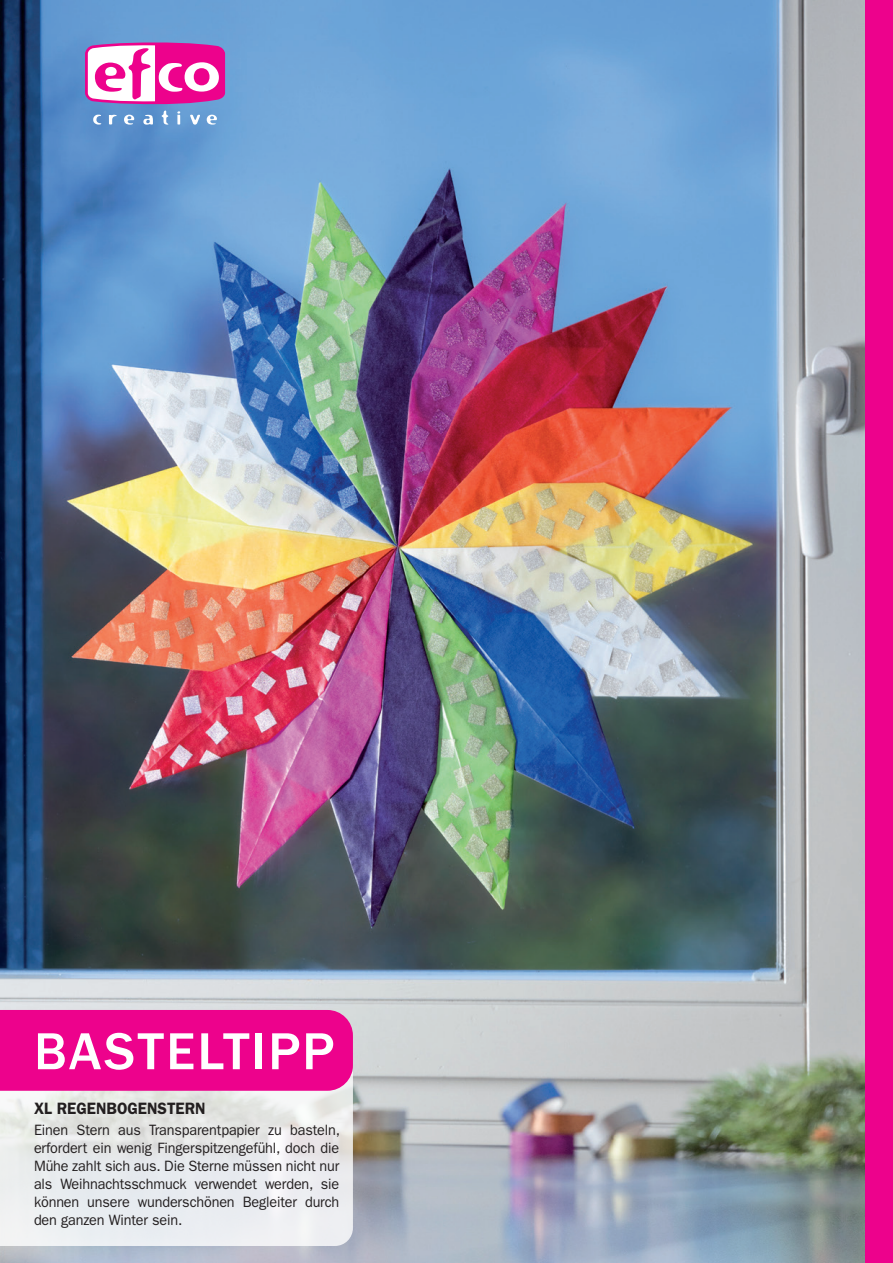
<style>
.page{position:relative;width:893px;height:1263px;background:#fff}
.page>*{position:absolute;margin:0;border:0;box-sizing:border-box;transform-origin:0 0}
.t1{font:500 53.85px "Franklin Gothic";letter-spacing:.04em;color:#fff}
.t2{font:600 16.5px "Franklin Gothic";color:#231f20;scale:.96 1}
.t3{font:15px/18px "Franklin Gothic";letter-spacing:-.01em;color:#231f20;text-align:justify;scale:.96 1}
</style>
<div class="page">
<img style="left:0;top:0;width:865px;height:1263px">
<div style="left:865px;top:0;width:28px;height:1263px;background:#ed028c"></div>
<svg style="left:0;top:1091px;width:353px;height:155px;fill:#e9ebef"></svg>
<div style="left:0;top:1010px;width:353px;height:81px;background:#ed028c"></div>
<svg style="left:85px;top:43px;width:140px;height:61px"></svg>
<svg style="left:124px;top:115px;width:10px;height:10px"></svg>
<svg style="left:162px;top:111px;width:6px;height:14px"></svg>
<svg style="left:109px;top:115px;width:8px;height:9px"></svg>
<svg style="left:190px;top:115px;width:10px;height:10px"></svg>
<svg style="left:93px;top:115px;width:8px;height:10px"></svg>
<svg style="left:143px;top:115px;width:10px;height:10px"></svg>
<svg style="left:177px;top:111px;width:3px;height:13px"></svg>
<svg style="left:207px;top:115px;width:10px;height:10px"></svg>
<h1 class="t1" style="left:34px;top:1018px;width:302px">BASTELTIPP</h1>
<p class="t2" style="left:34px;top:1098px;width:180px">XL REGENBOGENSTERN</p>
<p class="t3" style="left:34px;top:1121px;width:320px">Einen Stern aus Transparentpapier zu basteln, erfordert ein wenig Fingerspitzengefühl, doch die Mühe zahlt sich aus. Die Sterne müssen nicht nur als Weihnachtsschmuck verwendet werden, sie können unsere wunderschönen Begleiter durch den ganzen Winter sein.</p>
</div>
